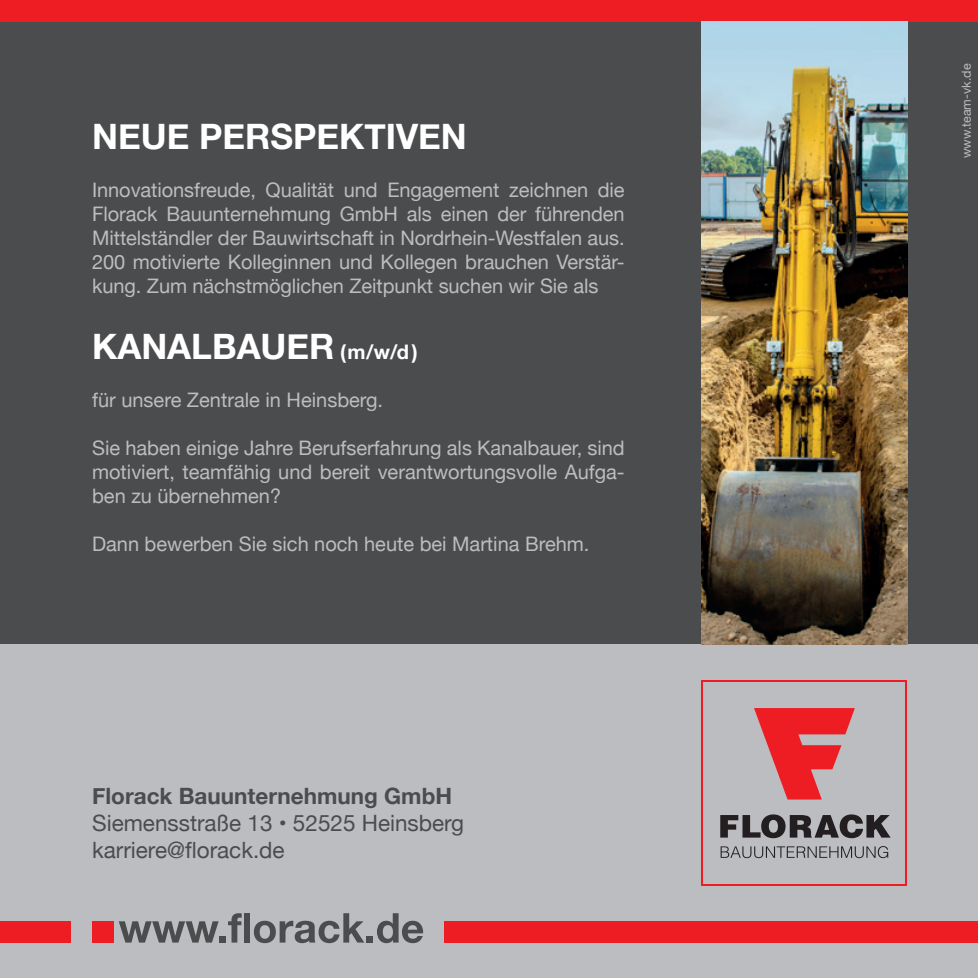
<style>
.page{position:relative;width:978px;height:978px;background:#fff}
.page>*{position:absolute;margin:0;border:0;box-sizing:border-box;transform-origin:0 0}
.t1{font:700 35px "Helvetica Neue";color:#fff}
.t2{font:22.5px/27px "Helvetica Neue";color:#4b4c4d}
.t3{font:700 22.5px "Helvetica Neue";color:#4b4c4d}
.t4{font:20px/24px "Helvetica Neue";color:#bcbdc0;text-align:justify}
.t5{font:12.5px "Helvetica Neue";color:#bcbdc0}
.s1{font-size:20px}
</style>
<div class="page">
<div style="left:0;top:0;width:978px;height:733px;background:#4b4c4d"></div>
<div style="left:0;top:645px;width:978px;height:333px;background:#bcbdc0"></div>
<div style="left:702px;top:680px;width:205px;height:206px;background:linear-gradient(to right,#ee1d23,#ee1d23)"></div>
<div style="left:704px;top:682px;width:201px;height:202px;background:#bcbdc0"></div>
<svg style="left:754px;top:708px;width:101px;height:92px"></svg>
<svg style="left:720px;top:814px;width:171px;height:24px"></svg>
<svg style="left:721px;top:846px;width:167px;height:12px"></svg>
<div style="left:92px;top:921px;width:21px;height:22px;background:#ee1d23"></div>
<svg style="left:119px;top:921px;width:100px;height:22px"></svg>
<div style="left:219px;top:936px;width:7px;height:7px;background:#4b4c4d"></div>
<svg style="left:228px;top:913px;width:14px;height:30px"></svg>
<div style="left:244px;top:913px;width:6px;height:30px;background:#4b4c4d"></div>
<svg style="left:254px;top:913px;width:110px;height:30px"></svg>
<div style="left:367px;top:936px;width:6px;height:7px;background:#4b4c4d"></div>
<svg style="left:377px;top:913px;width:47px;height:30px"></svg>
<div style="left:0;top:921px;width:71px;height:22px;background:#ee1d23"></div>
<div style="left:444px;top:921px;width:534px;height:22px;background:#ee1d23"></div>
<div style="left:0;top:0;width:978px;height:21px;background:#ee1d23"></div>
<img style="left:702px;top:21px;width:205px;height:624px">
<h1 class="t1" style="left:92px;top:109px;width:376px">NEUE PERSPEKTIVEN</h1>
<p class="t4" style="left:92px;top:179px;width:534px">Innovationsfreude, Qualität und Engagement zeichnen die Florack Bauunternehmung GmbH als einen der führenden Mittelständler der Bauwirtschaft in Nordrhein-Westfalen aus.<br>200 motivierte Kolleginnen und Kollegen brauchen Verstär&shy;kung. Zum nächstmöglichen Zeitpunkt suchen wir Sie als</p>
<h1 class="t1" style="left:92px;top:319px;width:327px">KANALBAUER <span class="s1">(m/w/d)</span></h1>
<p class="t4" style="left:92px;top:389px;width:292px">für unsere Zentrale in Heinsberg.</p>
<p class="t4" style="left:92px;top:437px;width:534px">Sie haben einige Jahre Berufserfahrung als Kanalbauer, sind motiviert, teamfähig und bereit verantwortungsvolle Aufga&shy;ben zu übernehmen?</p>
<p class="t4" style="left:92px;top:533px;width:499px">Dann bewerben Sie sich noch heute bei Martina Brehm.</p>
<p class="t3" style="left:92px;top:778px;width:361px">Florack Bauunternehmung GmbH</p>
<p class="t2" style="left:92px;top:810px;width:373px">Siemensstraße 13 • 52525 Heinsberg karriere@florack.de</p>
<p class="t5" style="left:957px;top:158px;width:96px;rotate:-90deg">www.team-vk.de</p>
</div>
